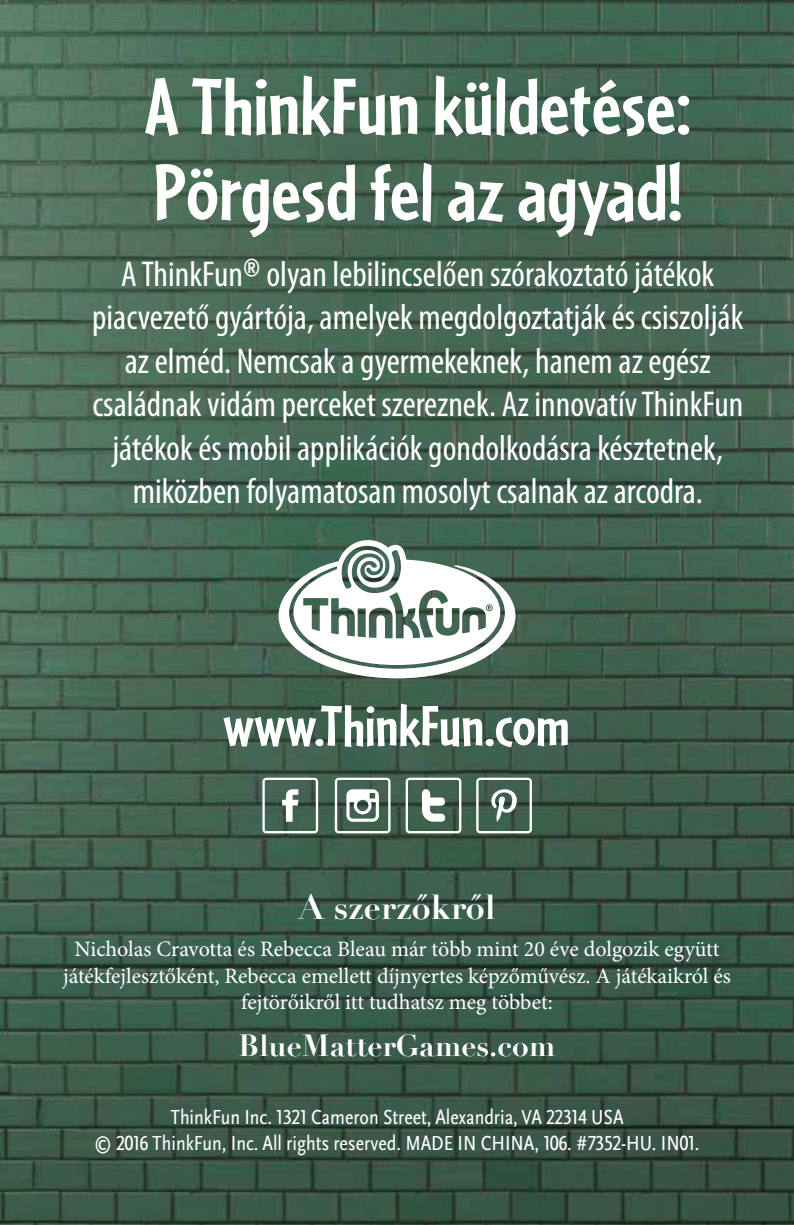
<style>
.page{position:relative;width:794px;height:1225px;background:#fff}
.page>*{position:absolute;margin:0;border:0;box-sizing:border-box;transform-origin:0 0}
.t1{font:700 84px/86px "Cafeteria";color:#fff}
.t2{font:700 60.2px "Cafeteria";color:#fff}
.t3{font:condensed 36px/43.4px "Myriad Pro";color:#fff;text-align:center}
.t4{font:700 34px "Didot";color:#fff}
.t5{font:700 30px "Didot";color:#fff}
.t6{font:22px/26.4px "Minion Pro";letter-spacing:-.005em;color:#fff;text-align:center}
.t7{font:condensed 21.2px/25.4px "Scala Sans OT";color:#fff;text-align:center}
</style>
<div class="page">
<img style="left:0;top:0;width:794px;height:1225px">
<svg style="left:406px;top:777px;width:55px;height:56px"></svg>
<svg style="left:262px;top:777px;width:56px;height:56px"></svg>
<svg style="left:476px;top:777px;width:56px;height:56px"></svg>
<svg style="left:335px;top:777px;width:55px;height:56px"></svg>
<svg style="left:279px;top:537px;width:236px;height:141px"></svg>
<h1 class="t1" style="left:145px;top:63px;width:548px">A ThinkFun küldetése:<br>Pörgesd fel az agyad!</h1>
<p class="t3" style="left:92px;top:252px;width:652px">A ThinkFun<sup>®</sup> olyan lebilincselően szórakoztató játékok piacvezető gyártója, amelyek megdolgoztatják és csiszolják az elméd. Nemcsak a gyermekeknek, hanem az egész családnak vidám perceket szereznek. Az innovatív ThinkFun játékok és mobil applikációk gondolkodásra késztetnek, miközben folyamatosan mosolyt csalnak az arcodra.</p>
<h2 class="t2" style="left:223px;top:692px;width:348px">www.ThinkFun.com</h2>
<p class="t4" style="left:298px;top:885px;width:199px">A szerzőkről</p>
<p class="t6" style="left:63px;top:936px;width:669px">Nicholas Cravotta és Rebecca Bleau már több mint 20 éve dolgozik együtt játékfejlesztőként, Rebecca emellett díjnyertes képzőművész. A játékaikról és fejtörőikről itt tudhatsz meg többet:</p>
<p class="t5" style="left:239px;top:1027px;width:318px">BlueMatterGames.com</p>
<p class="t7" style="left:94px;top:1105px;width:607px">ThinkFun Inc. 1321 Cameron Street, Alexandria, VA 22314 USA<br>© 2016 ThinkFun, Inc. All rights reserved. MADE IN CHINA, 106. #7352-HU. IN01.</p>
</div>
